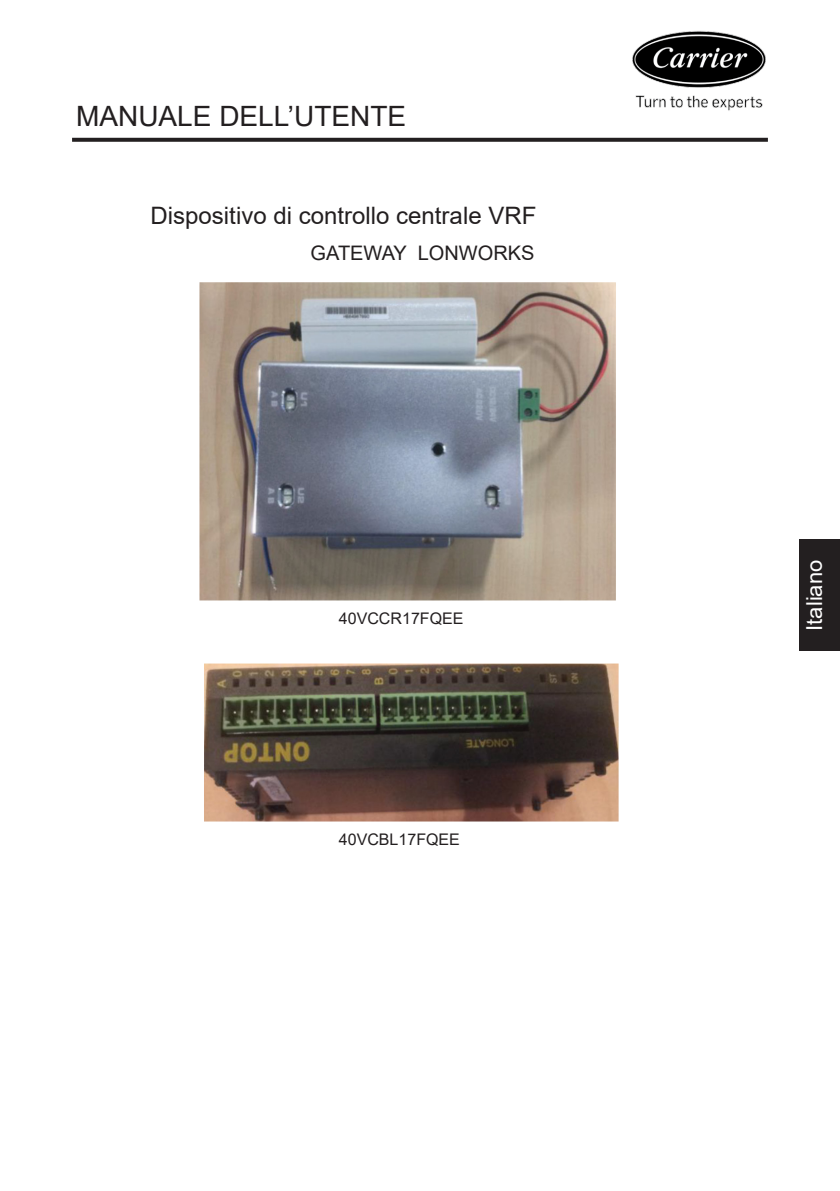
<style>
.page{position:relative;width:840px;height:1191px;background:#fff}
.page>*{position:absolute;margin:0;border:0;box-sizing:border-box;transform-origin:0 0}
.t1{font:28px "Arial";color:#231f20}
.t2{font:24px "Arial";color:#231f20}
.t3{font:22px "Arial";color:#fff}
.t4{font:20px "Arial";color:#231f20}
.t5{font:16px "Arial";color:#231f20}
</style>
<div class="page">
<svg style="left:72px;top:138px;width:695px;height:4px;background:#2f2b2c"></svg>
<img style="left:199px;top:282px;width:417px;height:319px">
<img style="left:204px;top:663px;width:415px;height:159px">
<div style="left:799px;top:540px;width:40px;height:111px;background:#231f20"></div>
<img style="left:632px;top:31px;width:134px;height:80px">
<p class="t1" style="left:76px;top:97px;width:331px">MANUALE DELL’UTENTE</p>
<p class="t2" style="left:150px;top:199px;width:387px">Dispositivo di controllo centrale VRF</p>
<p class="t4" style="left:310px;top:239px;width:225px">GATEWAY LONWORKS</p>
<p class="t5" style="left:339px;top:607px;width:126px">40VCCR17FQEE</p>
<p class="t5" style="left:339px;top:828px;width:122px">40VCBL17FQEE</p>
<p class="t3" style="left:798px;top:631px;width:72px;rotate:-90deg">Italiano</p>
</div>
